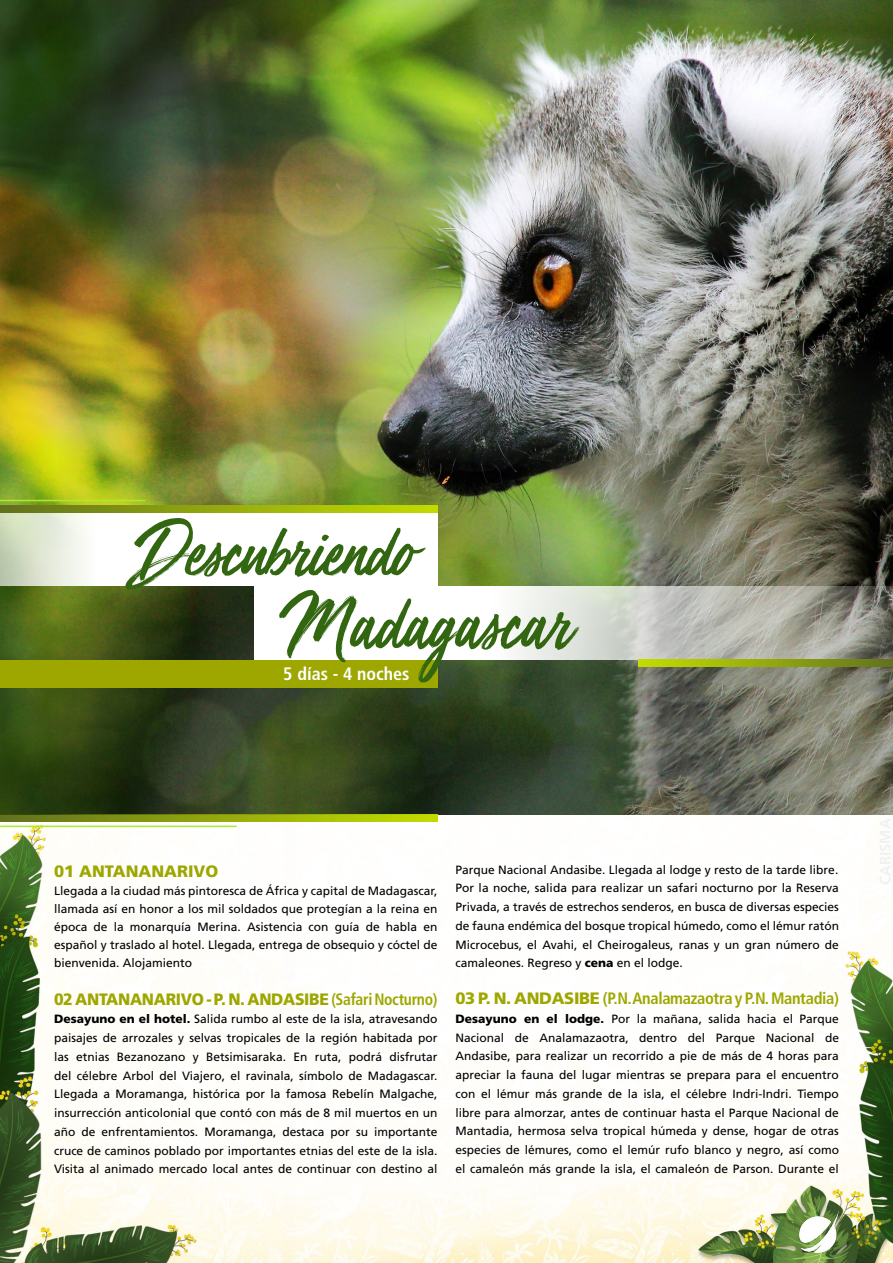
<style>
.page{position:relative;width:893px;height:1263px;background:#fff}
.page>*{position:absolute;margin:0;border:0;box-sizing:border-box;transform-origin:0 0}
.t1{font:78.75px "Mega Fresh";color:#361;scale:.95 1}
.t2{font:75px "Mega Fresh";letter-spacing:-.02em;color:#361}
.t3{font:700 condensed 18px "Frutiger";color:#fff}
.t4{font:700 condensed 16.5px "Frutiger";letter-spacing:-.02em;color:#9da700}
.t5{font:900 16.5px "Frutiger";letter-spacing:-.02em;color:#9da700;scale:.95 1}
.t6{font:900 16.5px "Frutiger";color:#9da700}
.t7{font:12px/18.8px "Frutiger";color:#000;text-align:justify}
.s1{font-weight:700;font-stretch:condensed}
.s2{font-weight:900}
.s3{font-weight:900;font-stretch:normal}
</style>
<div class="page">
<img style="left:0;top:814px;width:893px;height:449px">
<img style="left:800px;top:1210px;width:39px;height:43px">
<img style="left:596px;top:0;width:297px;height:814px">
<svg style="left:0;top:814px;width:437px;height:7px;background:#8fa40d"></svg>
<hr style="left:0;top:826px;width:237px;height:1px;background:#aaea2f">
<img style="left:298px;top:0;width:298px;height:814px">
<img style="left:0;top:0;width:298px;height:814px">
<div style="left:0;top:660px;width:437px;height:28px;background:#9da700"></div>
<svg style="left:0;top:512px;width:437px;height:74px"></svg>
<svg style="left:255px;top:586px;width:638px;height:74px"></svg>
<svg style="left:0;top:505px;width:437px;height:7px;background:#93a80e"></svg>
<svg style="left:638px;top:660px;width:255px;height:7px;background:#94a80e"></svg>
<hr style="left:0;top:500px;width:145px;height:1px;background:#aaea2f">
<h2 class="t2" style="left:134px;top:513px;width:283px">Descubriendo</h2>
<h1 class="t1" style="left:287px;top:583px;width:302px">Madagascar</h1>
<h3 class="t3" style="left:283px;top:663px;width:128px">5 días - 4 noches</h3>
<h3 class="t6" style="left:54px;top:861px;width:166px">01 ANTANANARIVO</h3>
<p class="t7" style="left:54px;top:882px;width:385px;line-height:18px">Llegada a la ciudad más pintoresca de África y capital de Madagascar, llamada así en honor a los mil soldados que protegían a la reina en época de la monarquía Merina. Asistencia con guía de habla en español y traslado al hotel. Llegada, entrega de obsequio y cóctel de bienvenida. Alojamiento</p>
<h3 class="t5" style="left:54px;top:989px;width:405px">02 ANTANANARIVO - P. N. ANDASIBE <span class="s1">(Safari Nocturno)</span></h3>
<p class="t7" style="left:54px;top:1010px;width:385px"><span class="s2">Desayuno en el hotel.</span> Salida rumbo al este de la isla, atravesando paisajes de arrozales y selvas tropicales de la región habitada por las etnias Bezanozano y Betsimisaraka. En ruta, podrá disfrutar del célebre Arbol del Viajero, el ravinala, símbolo de Madagascar.<br>Llegada a Moramanga, histórica por la famosa Rebelín Malgache, insurrección anticolonial que contó con más de 8 mil muertos en un año de enfrentamientos. Moramanga, destaca por su importante cruce de caminos poblado por importantes etnias del este de la isla.<br>Visita al animado mercado local antes de continuar con destino al</p>
<p class="t7" style="left:455px;top:860px;width:385px">Parque Nacional Andasibe. Llegada al lodge y resto de la tarde libre.<br>Por la noche, salida para realizar un safari nocturno por la Reserva Privada, a través de estrechos senderos, en busca de diversas especies de fauna endémica del bosque tropical húmedo, como el lémur ratón Microcebus, el Avahi, el Cheirogaleus, ranas y un gran número de camaleones. Regreso y <span class="s2">cena</span> en el lodge.</p>
<h3 class="t4" style="left:455px;top:989px;width:385px"><span class="s3">03 P. N. ANDASIBE</span> (P.N. Analamazaotra y P.N. Mantadia)</h3>
<p class="t7" style="left:455px;top:1009px;width:385px"><span class="s2">Desayuno en el lodge.</span> Por la mañana, salida hacia el Parque Nacional de Analamazaotra, dentro del Parque Nacional de Andasibe, para realizar un recorrido a pie de más de 4 horas para apreciar la fauna del lugar mientras se prepara para el encuentro con el lémur más grande de la isla, el célebre Indri-Indri. Tiempo libre para almorzar, antes de continuar hasta el Parque Nacional de Mantadia, hermosa selva tropical húmeda y dense, hogar de otras especies de lémures, como el lemúr rufo blanco y negro, así como el camaleón más grande la isla, el camaleón de Parson. Durante el</p>
</div>
